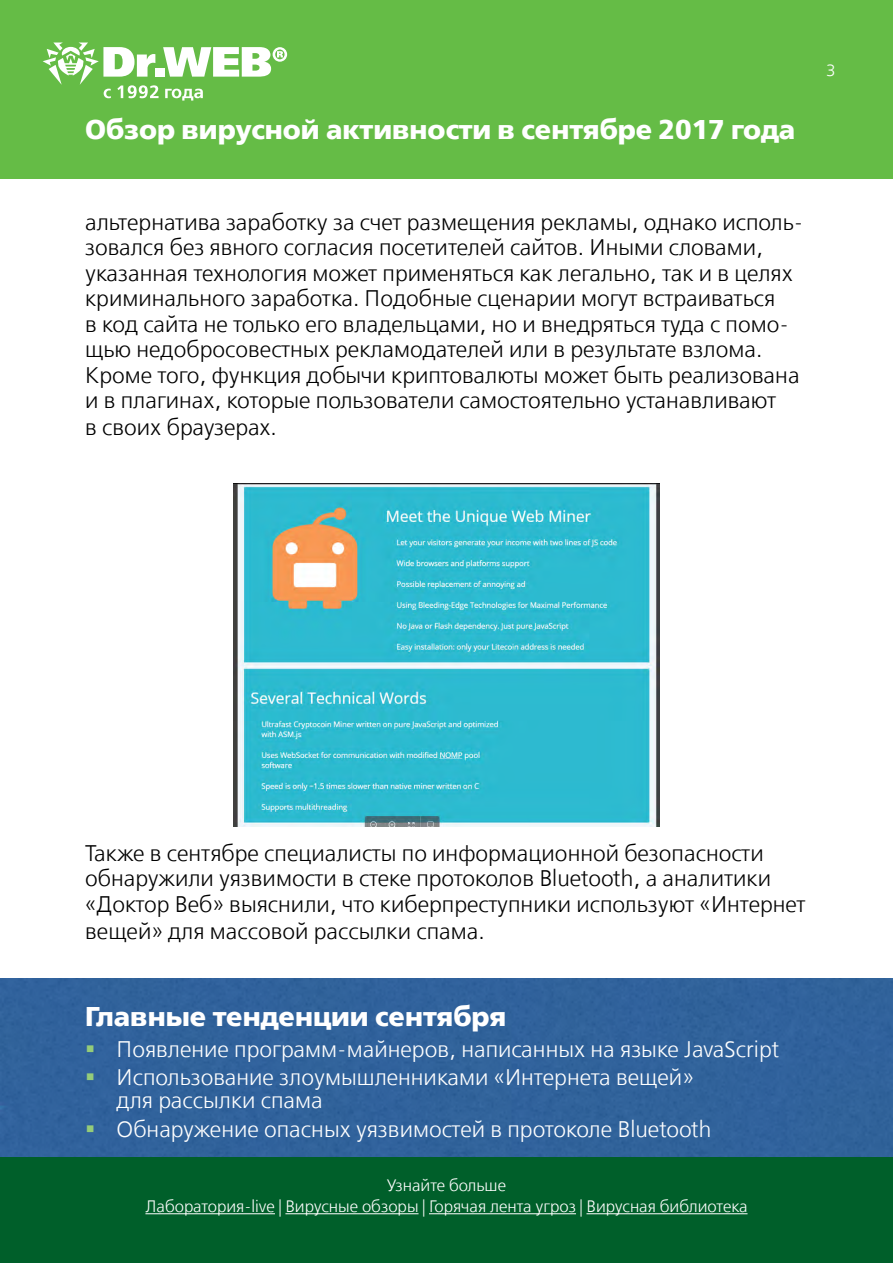
<style>
.page{position:relative;width:893px;height:1263px;background:#fff}
.page>*{position:absolute;margin:0;border:0;box-sizing:border-box;transform-origin:0 0}
.t1{font:27px "Free Set Bold C";color:#fff}
.t2{font:22.5px/25.7px "Free Set Light C";color:#000}
.t3{font:22.5px/22.5px "Free Set Light C";color:#fff}
.t4{font:16.5px/21.6px "Free Set Light C";color:#fff;text-align:center}
.s1{color:#95cc79}
</style>
<div class="page">
<div style="left:0;top:0;width:893px;height:179px;background:#65bc46"></div>
<svg style="left:43px;top:43px;width:244px;height:58px"></svg>
<div style="left:0;top:1157px;width:893px;height:106px;background:#005f2a"></div>
<hr style="left:145px;top:1213px;width:130px;height:1px;background:#fff">
<hr style="left:285px;top:1213px;width:134px;height:1px;background:#fff">
<hr style="left:429px;top:1213px;width:147px;height:1px;background:#fff">
<hr style="left:586px;top:1213px;width:161px;height:1px;background:#fff">
<div style="left:0;top:978px;width:893px;height:179px;background:#30629b"></div>
<img style="left:234px;top:484px;width:425px;height:342px">
<p class="t1" style="left:85px;top:115px;width:712px">Обзор вирусной активности в сентябре 2017 года</p>
<p class="t4" style="left:826px;top:61px;width:12px">3</p>
<p class="t2" style="left:85px;top:210px;width:720px">альтернатива заработку за счет размещения рекламы, однако исполь&shy;зовался без явного согласия посетителей сайтов. Иными словами, указанная технология может применяться как легально, так и в целях криминального заработка. Подобные сценарии могут встраиваться<br>в код сайта не только его владельцами, но и внедряться туда с помо&shy;щью недобросовестных рекламодателей или в результате взлома.<br>Кроме того, функция добычи криптовалюты может быть реализована и в плагинах, которые пользователи самостоятельно устанавливают<br>в своих браузерах.</p>
<p class="t2" style="left:85px;top:841px;width:722px">Также в сентябре специалисты по информационной безопасности обнаружили уязвимости в стеке протоколов Bluetooth, а аналитики «Доктор Веб» выяснили, что киберпреступники используют «Интернет вещей» для массовой рассылки спама.</p>
<p class="t1" style="left:85px;top:1001px;width:423px">Главные тенденции сентября</p>
<p class="t3" style="left:85px;top:1039px;width:696px"><span class="s1">▪</span> Появление программ-майнеров, написанных на языке JavaScript</p>
<p class="t3" style="left:117px;top:1067px;width:579px;text-indent:-31px"><span class="s1">▪</span> Использование злоумышленниками «Интернета вещей» для рассылки спама</p>
<p class="t3" style="left:85px;top:1119px;width:628px"><span class="s1">▪</span> Обнаружение опасных уязвимостей в протоколе Bluetooth</p>
<p class="t4" style="left:145px;top:1175px;width:604px">Узнайте больше<br>Лаборатория-live | Вирусные обзоры | Горячая лента угроз | Вирусная библиотека</p>
</div>
